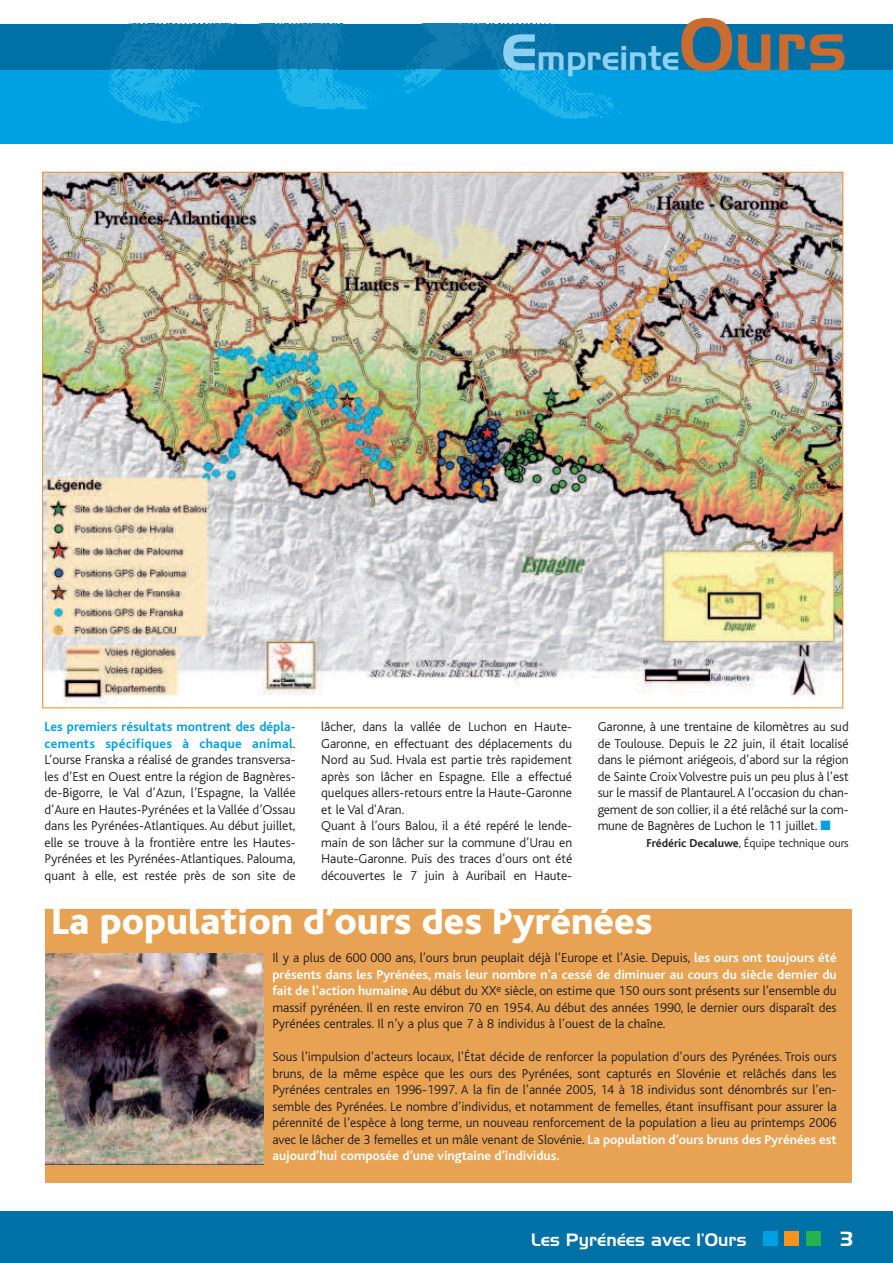
<style>
.page{position:relative;width:893px;height:1263px;background:#fff}
.page>*{position:absolute;margin:0;border:0;box-sizing:border-box;transform-origin:0 0}
.t1{font:800 39.75px "Bliss";color:#fff}
.t2{font:34.35px "Slicker";color:#8ed0f2}
.t3{font:20.55px "Slicker";color:#fff}
.t4{font:17.85px "Slicker";color:#fff}
.t5{font:300 13.5px/16.5px "Bliss";color:#231f20;text-align:justify}
.t6{font:300 12px "Bliss";letter-spacing:-.005em;color:#231f20}
.s1{font-size:70.35px}
.s2{font-size:73.5px;color:#ca6b30}
.s3{font-size:70.35px;color:#ca6b30}
.s4{font-weight:700;color:#00a1e3}
.s5{color:#00a1e3}
.s6{font-weight:700}
.s7{font-weight:700;color:#fff}
</style>
<div class="page">
<div style="left:0;top:1211px;width:893px;height:52px;background:#0071a7"></div>
<div style="left:763px;top:1231px;width:14px;height:15px;background:#00a1e3"></div>
<div style="left:784px;top:1231px;width:15px;height:15px;background:#f7931d"></div>
<div style="left:806px;top:1231px;width:14px;height:15px;background:#23b24b"></div>
<hr style="left:0;top:24px;width:1px;height:100px;background:#0071a7">
<hr style="left:0;top:70px;width:1px;height:74px;background:#00a1e3">
<div style="left:45px;top:909px;width:807px;height:273px;background:#e8a254"></div>
<img style="left:45px;top:954px;width:218px;height:210px">
<div style="left:1px;top:24px;width:892px;height:100px;background:#0071a7"></div>
<img style="left:109px;top:24px;width:456px;height:46px">
<div style="left:1px;top:70px;width:892px;height:74px;background:#00a1e3"></div>
<img style="left:109px;top:70px;width:513px;height:53px">
<img style="left:44px;top:174px;width:797px;height:530px">
<h2 class="t2" style="left:501px;top:43px;width:348px"><span class="s1">e</span>mpreinte<span class="s2">O</span><span class="s3">urs</span></h2>
<p class="t5" style="left:45px;top:719px;width:253px"><span class="s4">Les premiers résultats montrent des dépla&shy;cements spécifiques à chaque animal</span>.<br>L’ourse Franska a réalisé de grandes transversa&shy;les d’Est en Ouest entre la région de Bagnères&shy;de-Bigorre, le Val d’Azun, l’Espagne, la Vallée d’Aure en Hautes-Pyrénées et la Vallée d’Ossau dans les Pyrénées-Atlantiques. Au début juillet, elle se trouve à la frontière entre les Hautes-Pyrénées et les Pyrénées-Atlantiques. Palouma, quant à elle, est restée près de son site de</p>
<p class="t5" style="left:321px;top:719px;width:253px;text-align:left">lâcher, dans la vallée de Luchon en Haute-Garonne, en effectuant des déplacements du Nord au Sud. Hvala est partie très rapidement après son lâcher en Espagne. Elle a effectué quelques allers-retours entre la Haute-Garonne et le Val d'Aran.<br>Quant à l’ours Balou, il a été repéré le lende&shy;main de son lâcher sur la commune d’Urau en Haute-Garonne. Puis des traces d’ours ont été découvertes le 7 juin à Auribail en Haute-</p>
<p class="t5" style="left:598px;top:719px;width:253px">Garonne, à une trentaine de kilomètres au sud de Toulouse. Depuis le 22 juin, il était localisé dans le piémont ariégeois, d’abord sur la région de Sainte Croix Volvestre puis un peu plus à l’est sur le massif de Plantaurel.A l’occasion du chan&shy;gement de son collier, il a été relâché sur la com&shy;mune de Bagnères de Luchon le 11 juillet. <span class="s5">■</span></p>
<p class="t6" style="left:646px;top:837px;width:204px"><span class="s6">Frédéric Decaluwe</span>, Équipe technique ours</p>
<h1 class="t1" style="left:52px;top:901px;width:603px">La population d’ours des Pyrénées</h1>
<p class="t5" style="left:272px;top:950px;width:566px">Il y a plus de 600 000 ans, l’ours brun peuplait déjà l’Europe et l’Asie. Depuis, <span class="s7">les ours ont toujours été présents dans les Pyrénées, mais leur nombre n’a cessé de diminuer au cours du siècle dernier du fait de l’action humaine</span>. Au début du XX<sup>e</sup> siècle, on estime que 150 ours sont présents sur l’ensemble du massif pyrénéen. Il en reste environ 70 en 1954. Au début des années 1990, le dernier ours disparaît des Pyrénées centrales. Il n’y a plus que 7 à 8 individus à l’ouest de la chaîne.</p>
<p class="t5" style="left:272px;top:1049px;width:566px">Sous l’impulsion d’acteurs locaux, l’État décide de renforcer la population d’ours des Pyrénées. Trois ours bruns, de la même espèce que les ours des Pyrénées, sont capturés en Slovénie et relâchés dans les Pyrénées centrales en 1996-1997. A la fin de l’année 2005, 14 à 18 individus sont dénombrés sur l’en&shy;semble des Pyrénées. Le nombre d’individus, et notamment de femelles, étant insuffisant pour assurer la pérennité de l’espèce à long terme, un nouveau renforcement de la population a lieu au printemps 2006 avec le lâcher de 3 femelles et un mâle venant de Slovénie. <span class="s7">La population d’ours bruns des Pyrénées est aujourd’hui composée d’une vingtaine d’individus.</span></p>
<h3 class="t4" style="left:531px;top:1232px;width:217px">Les Pyrénées avec l’Ours</h3>
<h3 class="t3" style="left:839px;top:1229px;width:17px">3</h3>
</div>
